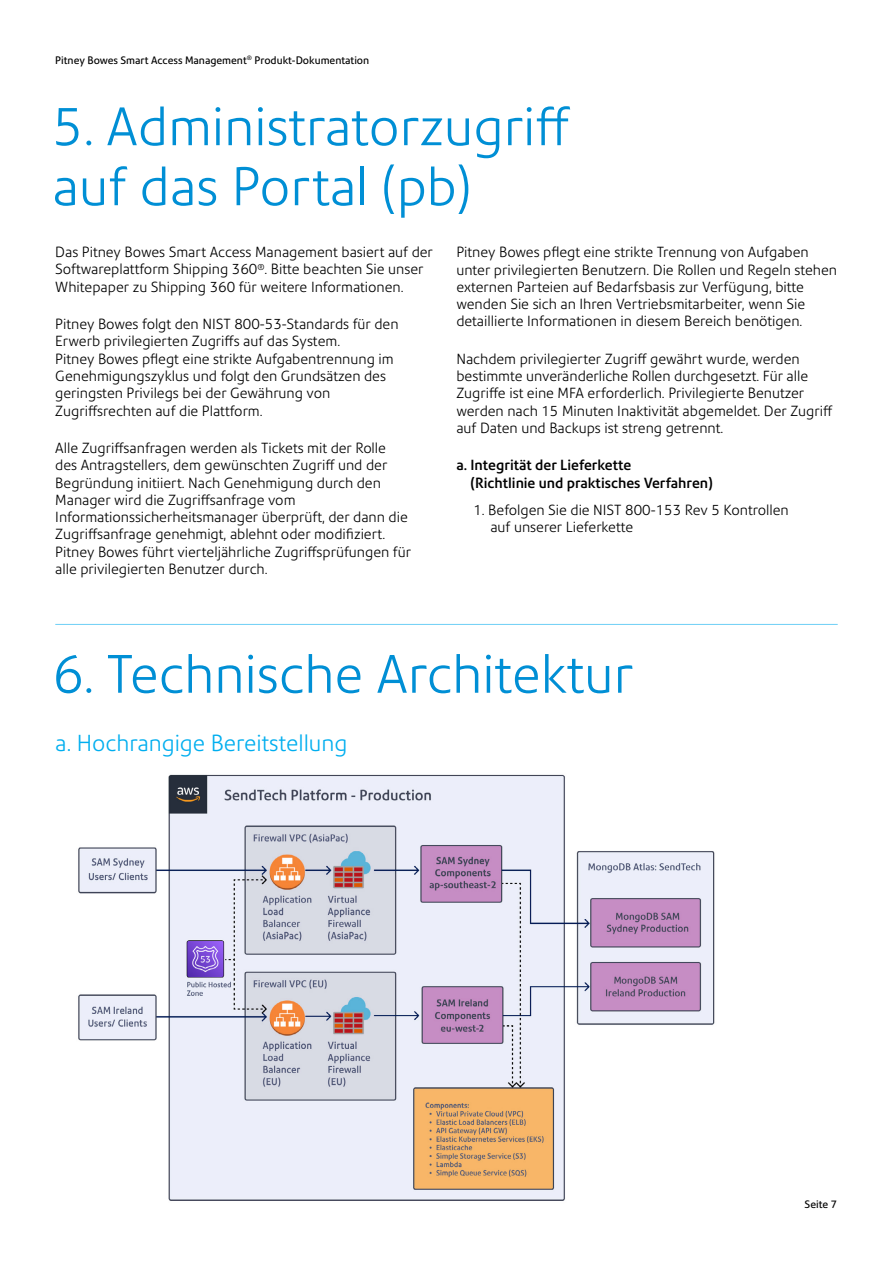
<style>
.page{position:relative;width:893px;height:1263px;background:#fff}
.page>*{position:absolute;margin:0;border:0;box-sizing:border-box;transform-origin:0 0}
.t1{font:300 52.5px/60px "Precision Sans";color:#008fd5}
.t2{font:300 22.5px "Precision Sans";color:#00aeef}
.t3{font:300 14.25px/17.2px "Precision Sans";color:#000}
.t4{font:500 14.25px/17.2px "Precision Sans";color:#000}
.t5{font:10.5px "Precision Sans";color:#000}
</style>
<div class="page">
<img style="left:78px;top:774px;width:637px;height:427px">
<hr style="left:55px;top:624px;width:783px;height:1px;background:#6dcff6">
<p class="t5" style="left:55px;top:54px;width:315px">Pitney Bowes Smart Access Management<sup>®</sup> Produkt-Dokumentation</p>
<h1 class="t1" style="left:52px;top:97px;width:519px">5. Administratorzugriff auf das Portal (pb)</h1>
<p class="t3" style="left:55px;top:244px;width:379px">Das Pitney Bowes Smart Access Management basiert auf der<br>Softwareplattform Shipping 360<sup>®</sup>. Bitte beachten Sie unser<br>Whitepaper zu Shipping 360 für weitere Informationen.</p>
<p class="t3" style="left:55px;top:316px;width:345px">Pitney Bowes folgt den NIST 800-53-Standards für den Erwerb privilegierten Zugriffs auf das System.<br>Pitney Bowes pflegt eine strikte Aufgabentrennung im Genehmigungszyklus und folgt den Grundsätzen des geringsten Privilegs bei der Gewährung von Zugriffsrechten auf die Plattform.</p>
<p class="t3" style="left:55px;top:439px;width:357px">Alle Zugriffsanfragen werden als Tickets mit der Rolle des Antragstellers, dem gewünschten Zugriff und der Begründung initiiert. Nach Genehmigung durch den Manager wird die Zugriffsanfrage vom Informationssicherheitsmanager überprüft, der dann die Zugriffsanfrage genehmigt, ablehnt oder modifiziert.<br>Pitney Bowes führt vierteljährliche Zugriffsprüfungen für alle privilegierten Benutzer durch.</p>
<p class="t3" style="left:456px;top:244px;width:382px">Pitney Bowes pflegt eine strikte Trennung von Aufgaben unter privilegierten Benutzern. Die Rollen und Regeln stehen externen Parteien auf Bedarfsbasis zur Verfügung, bitte wenden Sie sich an Ihren Vertriebsmitarbeiter, wenn Sie detaillierte Informationen in diesem Bereich benötigen.</p>
<p class="t3" style="left:456px;top:350px;width:378px">Nachdem privilegierter Zugriff gewährt wurde, werden bestimmte unveränderliche Rollen durchgesetzt. Für alle Zugriffe ist eine MFA erforderlich. Privilegierte Benutzer werden nach 15 Minuten Inaktivität abgemeldet. Der Zugriff auf Daten und Backups ist streng getrennt.</p>
<p class="t4" style="left:470px;top:457px;width:244px;text-indent:-14px">a. Integrität der Lieferkette<br>(Richtlinie und praktisches Verfahren)</p>
<p class="t3" style="left:490px;top:501px;width:300px;text-indent:-17px">1. Befolgen Sie die NIST 800-153 Rev 5 Kontrollen auf unserer Lieferkette</p>
<h1 class="t1" style="left:52px;top:644px;width:582px">6. Technische Architektur</h1>
<h2 class="t2" style="left:55px;top:730px;width:294px">a. Hochrangige Bereitstellung</h2>
<p class="t5" style="left:805px;top:1198px;width:34px">Seite 7</p>
</div>
